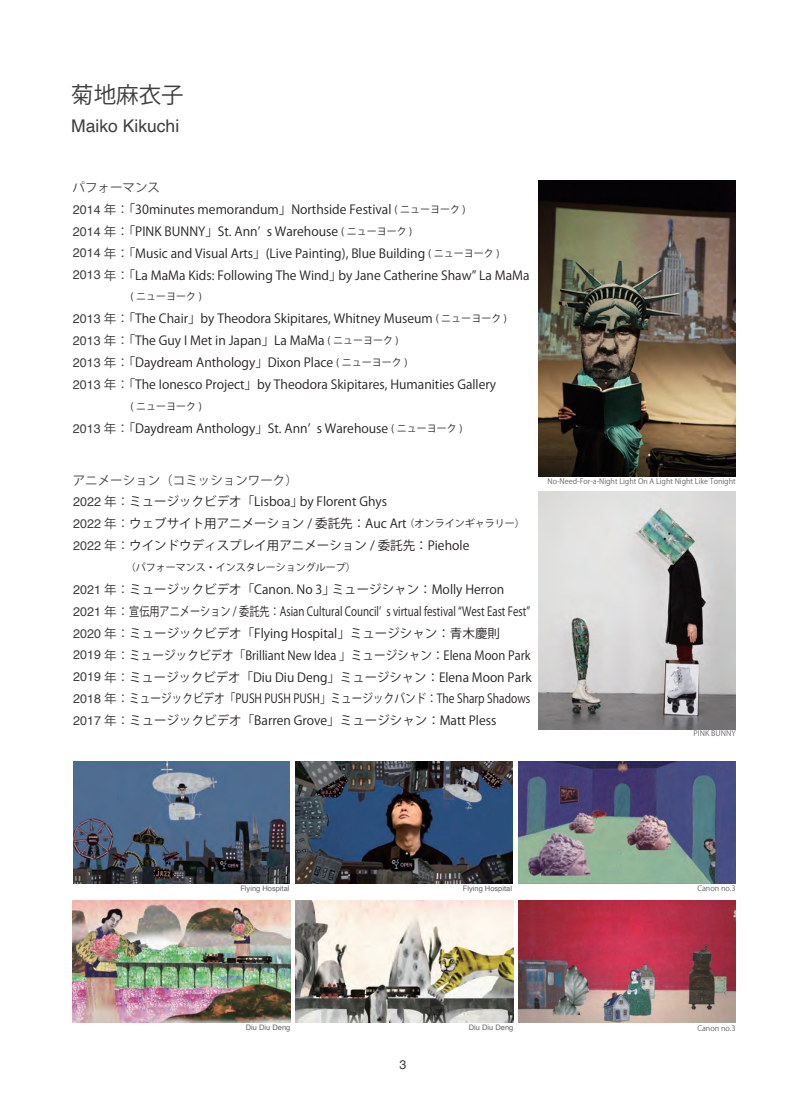
<style>
.page{position:relative;width:805px;height:1113px;background:#fff}
.page>*{position:absolute;margin:0;border:0;box-sizing:border-box;transform-origin:0 0}
.t1{font:22.5px "Koz Go Pr 6 N";color:#3e3e3f}
.t2{font:17.5px "Helvetica";color:#3e3e3f}
.t3{font:12.5px/21.9px "Koz Go Pr 6 N";color:#231f20}
.t4{font:12.5px "Koz Go Pr 6 N";color:#3e3e3f}
.t5{font:12.5px "Helvetica";color:#3e3e3f}
.t6{font:10px "Koz Go Pr 6 N";color:#231f20}
.t7{font:7.5px "Koz Go Pr 6 N";color:#636366}
.t8{font:7.5px "Helvetica";color:#636366}
.s1{color:#3e3e3f}
.s2{font-family:"Helvetica";color:#3e3e3f}
.s3{font-size:10px}
.s4{font-size:12.5px}
</style>
<div class="page">
<img style="left:518px;top:900px;width:217px;height:122px">
<img style="left:518px;top:762px;width:216px;height:121px">
<img style="left:296px;top:900px;width:217px;height:122px">
<img style="left:73px;top:900px;width:217px;height:122px">
<img style="left:296px;top:762px;width:216px;height:121px">
<img style="left:73px;top:762px;width:216px;height:121px">
<img style="left:538px;top:492px;width:197px;height:237px">
<img style="left:538px;top:181px;width:197px;height:296px">
<h1 class="t1" style="left:71px;top:82px;width:114px">菊地麻衣子</h1>
<h2 class="t2" style="left:71px;top:112px;width:109px">Maiko Kikuchi</h2>
<p class="t3" style="left:72px;top:177px;width:458px"><span class="s1">パフォーマンス<br></span><span class="s2">2014</span> <span class="s1">年：</span>「30minutes memorandum」Northside Festival <span class="s3">( ニューヨーク )<br></span><span class="s2">2014</span> <span class="s1">年：</span>「PINK BUNNY」St. Annʼ s Warehouse <span class="s3">( ニューヨーク )<br></span><span class="s2">2014</span> <span class="s1">年：</span>「Music and Visual Arts」(Live Painting), Blue Building <span class="s3">( ニューヨーク )<br></span><span class="s2">2013</span> <span class="s1">年：</span>「La MaMa Kids: Following The Wind」by Jane Catherine Shaw” La MaMa</p>
<p class="t6" style="left:118px;top:291px;width:85px"><span class="s4">　</span>( ニューヨーク )</p>
<p class="t3" style="left:73px;top:308px;width:435px"><span class="s2">2013</span> <span class="s1">年：</span>「The Chair」by Theodora Skipitares, Whitney Museum <span class="s3">( ニューヨーク )<br></span><span class="s2">2013</span> <span class="s1">年：</span>「The Guy I Met in Japan」La MaMa <span class="s3">( ニューヨーク )<br></span><span class="s2">2013</span> <span class="s1">年：</span>「Daydream Anthology」Dixon Place <span class="s3">( ニューヨーク )<br></span><span class="s2">2013</span> <span class="s1">年：</span>「The Ionesco Project」by Theodora Skipitares, Humanities Gallery</p>
<p class="t6" style="left:118px;top:400px;width:85px"><span class="s4">　</span>( ニューヨーク )</p>
<p class="t3" style="left:73px;top:417px;width:391px"><span class="s2">2013</span> <span class="s1">年：</span>「Daydream Anthology」St. Annʼ s Warehouse <span class="s3">( ニューヨーク )</span></p>
<p class="t4" style="left:73px;top:473px;width:227px">アニメーション（コミッションワーク）</p>
<p class="t7" style="left:547px;top:477px;width:189px">No-Need-For-a-Night Light On A Light Night Like Tonight</p>
<p class="t3" style="left:73px;top:491px;width:453px"><span class="s2">2022</span> <span class="s1">年：</span>ミュージックビデオ「Lisboa」by Florent Ghys<br><span class="s2">2022</span> <span class="s1">年：</span>ウェブサイト用アニメーション / 委託先：Auc Art <span class="s3">（オンラインギャラリー）<br></span><span class="s2">2022</span> <span class="s1">年：</span>ウインドウディスプレイ用アニメーション / 委託先：Piehole</p>
<p class="t6" style="left:118px;top:562px;width:239px"><span class="s4">　</span>（パフォーマンス・インスタレーショングループ）</p>
<p class="t3" style="left:73px;top:579px;width:459px"><span class="s2">2021</span> <span class="s1">年：</span>ミュージックビデオ「Canon. No 3」ミュージシャン：Molly Herron <span class="s2">2021</span> <span class="s1">年：</span>宣伝用アニメーション / 委託先：Asian Cultural Councilʼ s virtual festival “West East Fest” <span class="s2">2020</span> <span class="s1">年：</span>ミュージックビデオ「Flying Hospital」ミュージシャン：青木慶則<br><span class="s2">2019</span> <span class="s1">年：</span>ミュージックビデオ「Brilliant New Idea 」ミュージシャン： Elena Moon Park <span class="s2">2019</span> <span class="s1">年：</span>ミュージックビデオ「Diu Diu Deng」ミュージシャン：Elena Moon Park <span class="s2">2018</span> <span class="s1">年：</span>ミュージックビデオ「PUSH PUSH PUSH」ミュージックバンド：The Sharp Shadows <span class="s2">2017</span> <span class="s1">年：</span>ミュージックビデオ「Barren Grove」ミュージシャン： Matt Pless</p>
<p class="t7" style="left:693px;top:729px;width:44px">PINK BUNNY</p>
<p class="t8" style="left:240px;top:882px;width:51px">Flying Hospital</p>
<p class="t8" style="left:462px;top:882px;width:51px">Flying Hospital</p>
<p class="t7" style="left:697px;top:884px;width:40px">Canon no.3</p>
<p class="t8" style="left:246px;top:1021px;width:46px">Diu Diu Deng</p>
<p class="t8" style="left:468px;top:1022px;width:46px">Diu Diu Deng</p>
<p class="t7" style="left:697px;top:1023px;width:40px">Canon no.3</p>
<p class="t5" style="left:399px;top:1055px;width:8px">3</p>
</div>
